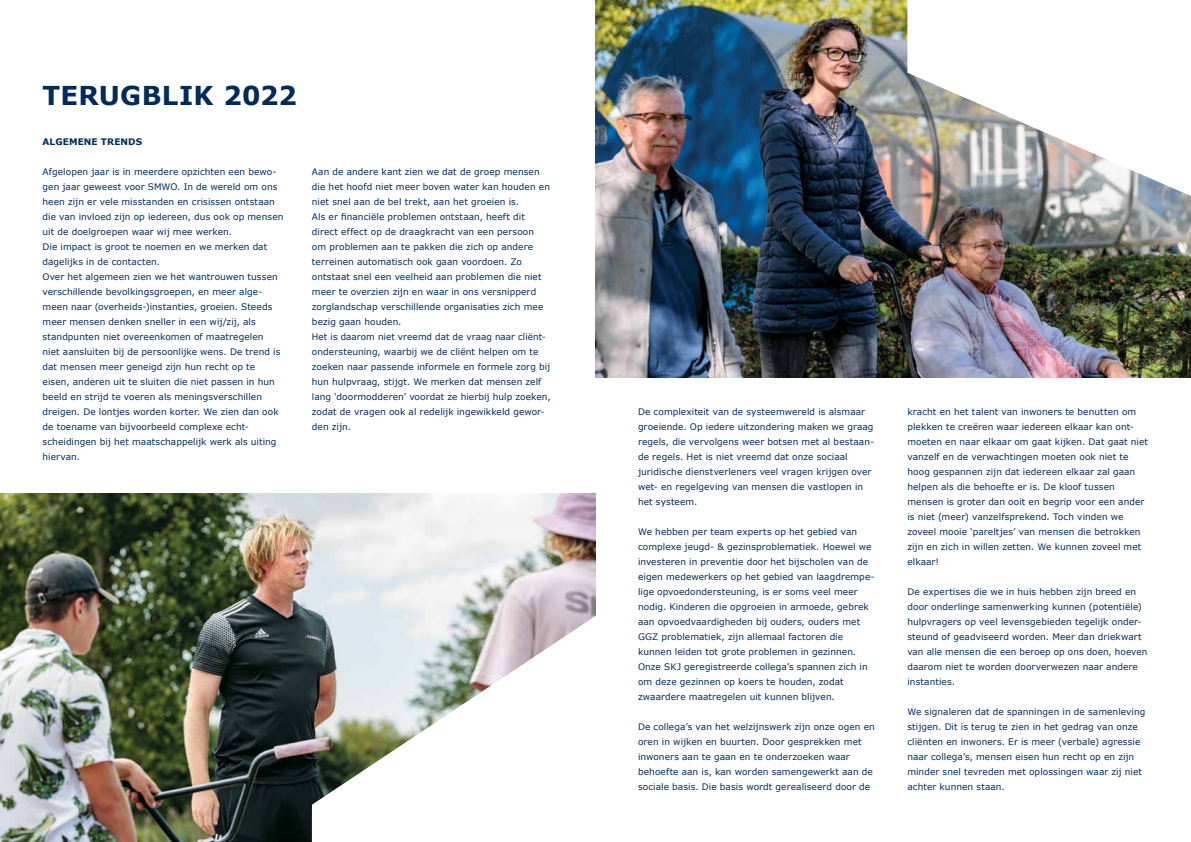
<style>
.page{position:relative;width:1191px;height:842px;background:#fff}
.page>*{position:absolute;margin:0;border:0;box-sizing:border-box;transform-origin:0 0}
.t1{font:700 26px "Verdana";letter-spacing:.01em;color:#002b5c}
.t2{font:9px/15px "Verdana";letter-spacing:.005em;color:#002b5c}
.t3{font:700 9px "Verdana";letter-spacing:.015em;color:#002b5c}
</style>
<div class="page">
<img style="left:595px;top:0;width:596px;height:377px">
<svg style="left:907px;top:0;width:284px;height:196px"></svg>
<img style="left:0;top:493px;width:595px;height:349px">
<svg style="left:312px;top:613px;width:284px;height:229px"></svg>
<h1 class="t1" style="left:43px;top:79px;width:20px">TER</h1>
<h1 class="t1" style="left:99px;top:79px;width:81px">UGBLIK</h1>
<h1 class="t1" style="left:223px;top:79px;width:75px">2022</h1>
<p class="t3" style="left:43px;top:136px;width:29px">ALGEMENE</p>
<p class="t3" style="left:101px;top:136px;width:8px">TREN</p>
<p class="t3" style="left:128px;top:136px;width:14px">DS</p>
<p class="t2" style="left:43px;top:164px;width:242px">Afgelopen jaar is in meerdere opzichten een bewo&shy;gen jaar geweest voor SMWO. In de wereld om ons heen zijn er vele misstanden en crisissen ontstaan die van invloed zijn op iedereen, dus ook op mensen uit de doelgroepen waar wij mee werken.<br>Die impact is groot te noemen en we merken dat dagelijks in de contacten.<br>Over het algemeen zien we het wantrouwen tussen verschillende bevolkingsgroepen, en meer alge&shy;meen naar (overheids-)instanties, groeien. Steeds meer mensen denken sneller in een wij/zij, als standpunten niet overeenkomen of maatregelen<br>niet aansluiten bij de persoonlijke wens. De trend is dat mensen meer geneigd zijn hun recht op te eisen, anderen uit te sluiten die niet passen in hun beeld en strijd te voeren als meningsverschillen dreigen. De lontjes worden korter. We zien dan ook de toename van bijvoorbeeld complexe echt&shy;scheidingen bij het maatschappelijk werk als uiting hiervan.</p>
<p class="t2" style="left:312px;top:164px;width:240px">Aan de andere kant zien we dat de groep mensen die het hoofd niet meer boven water kan houden en niet snel aan de bel trekt, aan het groeien is.<br>Als er financiële problemen ontstaan, heeft dit direct effect op de draagkracht van een persoon om problemen aan te pakken die zich op andere terreinen automatisch ook gaan voordoen. Zo ontstaat snel een veelheid aan problemen die niet meer te overzien zijn en waar in ons versnipperd zorglandschap verschillende organisaties zich mee bezig gaan houden.<br>Het is daarom niet vreemd dat de vraag naar cliënt&shy;ondersteuning, waarbij we de cliënt helpen om te zoeken naar passende informele en formele zorg bij hun hulpvraag, stijgt. We merken dat mensen zelf lang ‘doormodderen’ voordat ze hierbij hulp zoeken, zodat de vragen ook al redelijk ingewikkeld gewor&shy;den zijn.</p>
<p class="t2" style="left:638px;top:404px;width:238px">De complexiteit van de systeemwereld is alsmaar groeiende. Op iedere uitzondering maken we graag regels, die vervolgens weer botsen met al bestaan&shy;de regels. Het is niet vreemd dat onze sociaal juridische dienstverleners veel vragen krijgen over wet- en regelgeving van mensen die vastlopen in het systeem.</p>
<p class="t2" style="left:638px;top:524px;width:238px">We hebben per team experts op het gebied van complexe jeugd- &amp; gezinsproblematiek. Hoewel we investeren in preventie door het bijscholen van de eigen medewerkers op het gebied van laagdrempe&shy;lige opvoedondersteuning, is er soms veel meer nodig. Kinderen die opgroeien in armoede, gebrek aan opvoedvaardigheden bij ouders, ouders met GGZ problematiek, zijn allemaal factoren die kunnen leiden tot grote problemen in gezinnen.<br>Onze SKJ geregistreerde collega’s spannen zich in om deze gezinnen op koers te houden, zodat zwaardere maatregelen uit kunnen blijven.</p>
<p class="t2" style="left:638px;top:719px;width:238px">De collega’s van het welzijnswerk zijn onze ogen en oren in wijken en buurten. Door gesprekken met inwoners aan te gaan en te onderzoeken waar behoefte aan is, kan worden samengewerkt aan de sociale basis. Die basis wordt gerealiseerd door de</p>
<p class="t2" style="left:907px;top:404px;width:242px">kracht en het talent van inwoners te benutten om plekken te creëren waar iedereen elkaar kan ont&shy;moeten en naar elkaar om gaat kijken. Dat gaat niet vanzelf en de verwachtingen moeten ook niet te hoog gespannen zijn dat iedereen elkaar zal gaan helpen als die behoefte er is. De kloof tussen mensen is groter dan ooit en begrip voor een ander is niet (meer) vanzelfsprekend. Toch vinden we zoveel mooie ‘pareltjes’ van mensen die betrokken zijn en zich in willen zetten. We kunnen zoveel met elkaar!</p>
<p class="t2" style="left:907px;top:584px;width:241px">De expertises die we in huis hebben zijn breed en door onderlinge samenwerking kunnen (potentiële) hulpvragers op veel levensgebieden tegelijk onder&shy;steund of geadviseerd worden. Meer dan driekwart van alle mensen die een beroep op ons doen, hoeven daarom niet te worden doorverwezen naar andere instanties.</p>
<p class="t2" style="left:907px;top:704px;width:239px">We signaleren dat de spanningen in de samenleving stijgen. Dit is terug te zien in het gedrag van onze cliënten en inwoners. Er is meer (verbale) agressie naar collega’s, mensen eisen hun recht op en zijn minder snel tevreden met oplossingen waar zij niet achter kunnen staan.</p>
</div>
